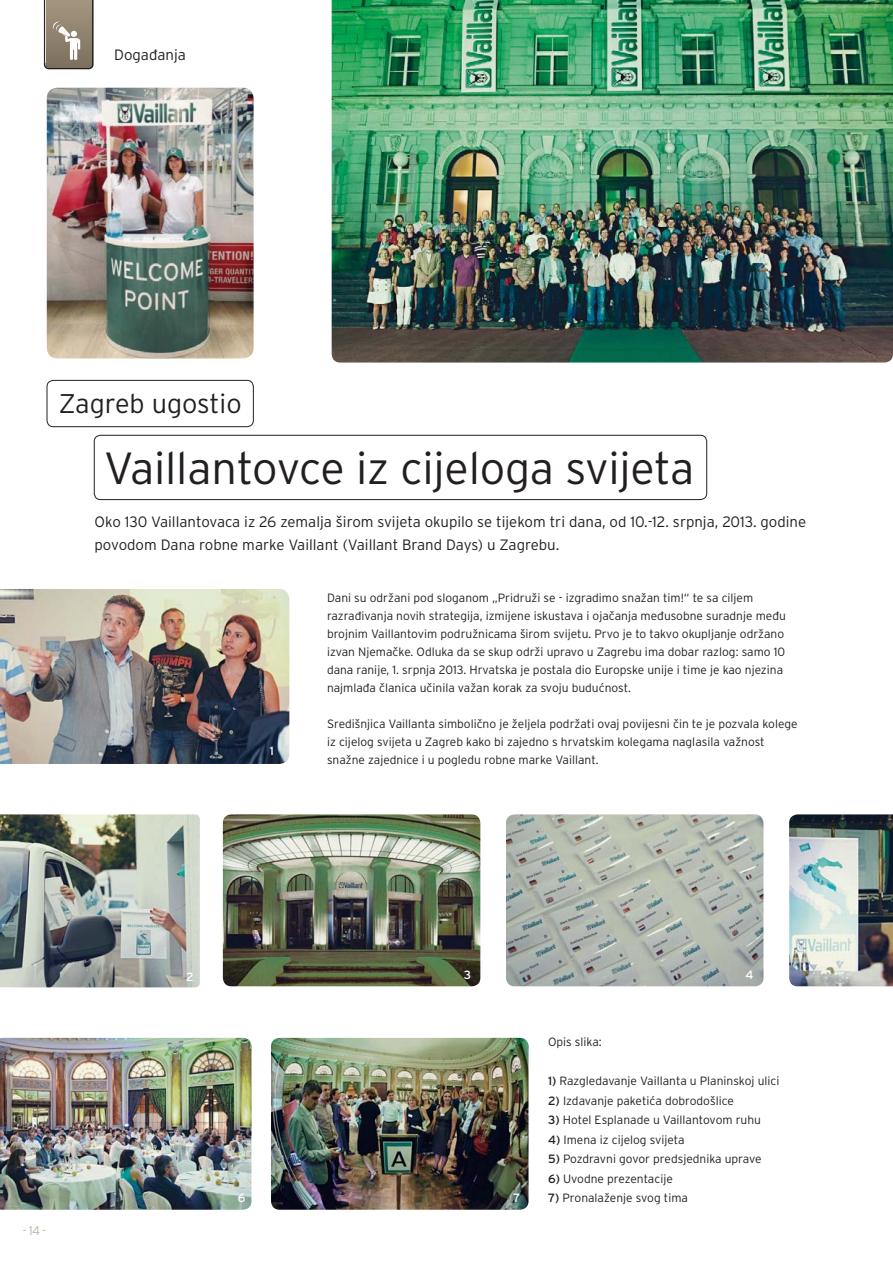
<style>
.page{position:relative;width:893px;height:1263px;background:#fff}
.page>*{position:absolute;margin:0;border:0;box-sizing:border-box;transform-origin:0 0}
.t1{font:300 45px "Interstate OT";letter-spacing:-.005em;color:#231f20}
.t2{font:300 27px "Interstate OT";color:#231f20}
.t3{font:300 15px/22.2px "Interstate OT";color:#231f20}
.t4{font:300 12.75px "Interstate OT";color:#c2b5a3}
.t5{font:300 12px/18px "Interstate OT";color:#231f20}
.t6{font:12px "Interstate OT";color:#fff}
.s1{font-weight:400}
</style>
<div class="page">
<svg style="left:44px;top:0;width:50px;height:69px;background:#958a79"></svg>
<div style="left:47px;top:380px;width:207px;height:47px;border:1px solid #231f20;border-radius:6px"></div>
<div style="left:94px;top:435px;width:613px;height:65px;border:1px solid #231f20;border-radius:6px"></div>
<img style="left:1px;top:814px;width:199px;height:173px">
<img style="left:506px;top:814px;width:257px;height:172px;border-radius:9px">
<img style="left:1px;top:589px;width:288px;height:175px">
<img style="left:223px;top:814px;width:257px;height:172px;border-radius:9px">
<img style="left:47px;top:88px;width:207px;height:270px;border-radius:11px">
<img style="left:271px;top:1038px;width:257px;height:172px;border-radius:9px">
<img style="left:1px;top:1038px;width:250px;height:172px">
<img style="left:332px;top:0;width:561px;height:362px">
<img style="left:789px;top:814px;width:104px;height:172px">
<p class="t3" style="left:114px;top:45px;width:73px">Događanja</p>
<h2 class="t2" style="left:59px;top:394px;width:184px">Zagreb ugostio</h2>
<h1 class="t1" style="left:104px;top:451px;width:592px">Vaillantovce iz cijeloga svijeta</h1>
<p class="t3" style="left:95px;top:512px;width:713px">Oko 130 Vaillantovaca iz 26 zemalja širom svijeta okupilo se tijekom tri dana, od 10.-12. srpnja, 2013. godine povodom Dana robne marke Vaillant (Vaillant Brand Days) u Zagrebu.</p>
<p class="t6" style="left:270px;top:746px;width:6px">1</p>
<p class="t5" style="left:327px;top:590px;width:460px">Dani su održani pod sloganom „Pridruži se - izgradimo snažan tim!“ te sa ciljem razrađivanja novih strategija, izmijene iskustava i ojačanja međusobne suradnje među brojnim Vaillantovim podružnicama širom svijetu. Prvo je to takvo okupljanje održano izvan Njemačke. Odluka da se skup održi upravo u Zagrebu ima dobar razlog: samo 10 dana ranije, 1. srpnja 2013. Hrvatska je postala dio Europske unije i time je kao njezina najmlađa članica učinila važan korak za svoju budućnost.</p>
<p class="t5" style="left:327px;top:716px;width:472px">Središnjica Vaillanta simbolično je željela podržati ovaj povijesni čin te je pozvala kolege iz cijelog svijeta u Zagreb kako bi zajedno s hrvatskim kolegama naglasila važnost snažne zajednice i u pogledu robne marke Vaillant.</p>
<p class="t4" style="left:23px;top:1226px;width:25px">- 14 -</p>
<p class="t6" style="left:186px;top:972px;width:9px">2</p>
<p class="t6" style="left:464px;top:970px;width:9px">3</p>
<p class="t6" style="left:745px;top:970px;width:10px">4</p>
<p class="t6" style="left:238px;top:1193px;width:9px">6</p>
<p class="t6" style="left:513px;top:1193px;width:9px">7</p>
<p class="t5" style="left:548px;top:1034px;width:55px">Opis slika:</p>
<p class="t5" style="left:548px;top:1073px;width:233px"><span class="s1">1)</span> Razgledavanje Vaillanta u Planinskoj ulici</p>
<p class="t5" style="left:548px;top:1093px;width:187px"><span class="s1">2)</span> Izdavanje paketića dobrodošlice</p>
<p class="t5" style="left:548px;top:1112px;width:214px"><span class="s1">3)</span> Hotel Esplanade u Vaillantovom ruhu</p>
<p class="t5" style="left:548px;top:1132px;width:138px"><span class="s1">4)</span> Imena iz cijelog svijeta</p>
<p class="t5" style="left:548px;top:1151px;width:215px"><span class="s1">5)</span> Pozdravni govor predsjednika uprave</p>
<p class="t5" style="left:548px;top:1171px;width:126px"><span class="s1">6)</span> Uvodne prezentacije</p>
<p class="t5" style="left:548px;top:1190px;width:141px"><span class="s1">7)</span> Pronalaženje svog tima</p>
</div>
